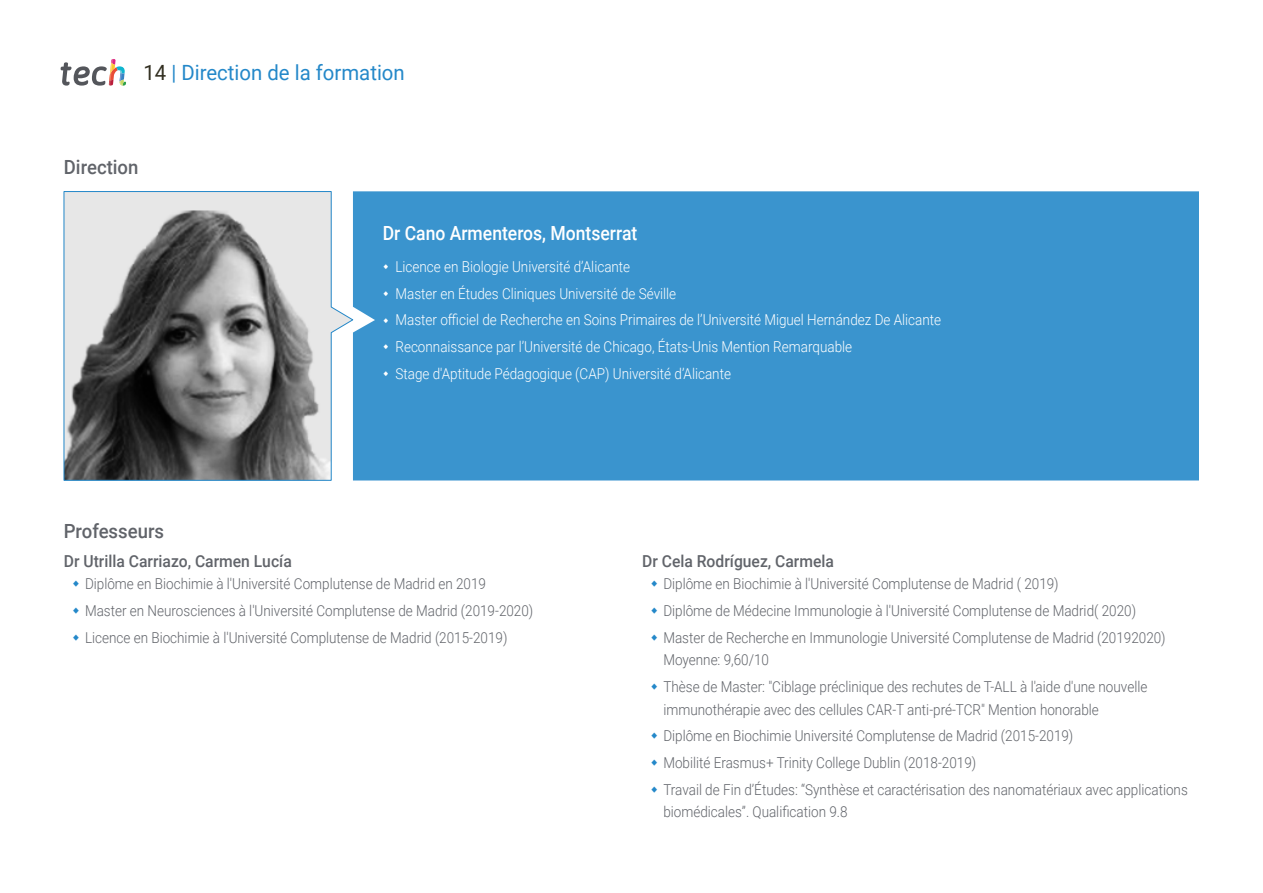
<style>
.page{position:relative;width:1263px;height:893px;background:#fff}
.page>*{position:absolute;margin:0;border:0;box-sizing:border-box;transform-origin:0 0}
.t1{font:21px "Roboto";color:#2488c9}
.t2{font:500 19.5px "Roboto";color:#fff;scale:.9 1}
.t3{font:500 19.5px "Roboto";color:#61646a;scale:.95 1}
.t4{font:500 16.5px "Roboto";color:#61646a;scale:.95 1}
.t5{font:300 15px/26.7px "Roboto";color:#61646a;scale:.9 1}
.t6{font:300 15px/26.7px "Roboto";color:#fff;scale:.9 1}
.s1{color:#312e20}
</style>
<div class="page">
<svg style="left:61px;top:59px;width:65px;height:27px"></svg>
<div style="left:353px;top:191px;width:846px;height:289px;background:#3a94ce"></div>
<svg style="left:64px;top:191px;width:289px;height:290px;background:#949696"></svg>
<svg style="left:384px;top:264px;width:4px;height:5px"></svg>
<svg style="left:384px;top:291px;width:4px;height:5px"></svg>
<svg style="left:384px;top:318px;width:4px;height:5px"></svg>
<svg style="left:384px;top:345px;width:4px;height:5px"></svg>
<svg style="left:384px;top:371px;width:4px;height:5px"></svg>
<h1 class="t1" style="left:144px;top:57px;width:263px"><span class="s1">14</span> | Direction de la formation</h1>
<h2 class="t3" style="left:64px;top:153px;width:80px">Direction</h2>
<h2 class="t2" style="left:383px;top:220px;width:284px">Dr Cano Armenteros, Montserrat</h2>
<p class="t6" style="left:395px;top:253px;width:608px">Licence en Biologie Université d’Alicante<br>Master en Études Cliniques Université de Séville<br>Master officiel de Recherche en Soins Primaires de l’Université Miguel Hernández De Alicante Reconnaissance par l’Université de Chicago, États-Unis Mention Remarquable<br>Stage d'Aptitude Pédagogique (CAP) Université d’Alicante</p>
<h2 class="t3" style="left:64px;top:517px;width:107px">Professeurs</h2>
<p class="t4" style="left:64px;top:550px;width:242px">Dr Utrilla Carriazo, Carmen Lucía</p>
<p class="t5" style="left:85px;top:570px;width:500px">Diplôme en Biochimie à l'Université Complutense de Madrid en 2019<br>Master en Neurosciences à l'Université Complutense de Madrid (2019-2020)<br>Licence en Biochimie à l'Université Complutense de Madrid (2015-2019)</p>
<p class="t4" style="left:642px;top:550px;width:203px">Dr Cela Rodríguez, Carmela</p>
<p class="t5" style="left:663px;top:570px;width:560px">Diplôme en Biochimie à l'Université Complutense de Madrid ( 2019)<br>Diplôme de Médecine Immunologie à l'Université Complutense de Madrid( 2020)<br>Master de Recherche en Immunologie Université Complutense de Madrid (20192020)</p>
<p class="t5" style="left:663px;top:646px;width:539px">Moyenne: 9,60/10<br>Thèse de Master: "Ciblage préclinique des rechutes de T-ALL à l'aide d'une nouvelle</p>
<p class="t5" style="left:663px;top:695px;width:584px">immunothérapie avec des cellules CAR-T anti-pré-TCR" Mention honorable<br>Diplôme en Biochimie Université Complutense de Madrid (2015-2019)<br>Mobilité Erasmus+ Trinity College Dublin (2018-2019)<br>Travail de Fin d’Études: “Synthèse et caractérisation des nanomatériaux avec applications</p>
<p class="t5" style="left:663px;top:798px;width:206px">biomédicales”. Qualification 9.8</p>
</div>
